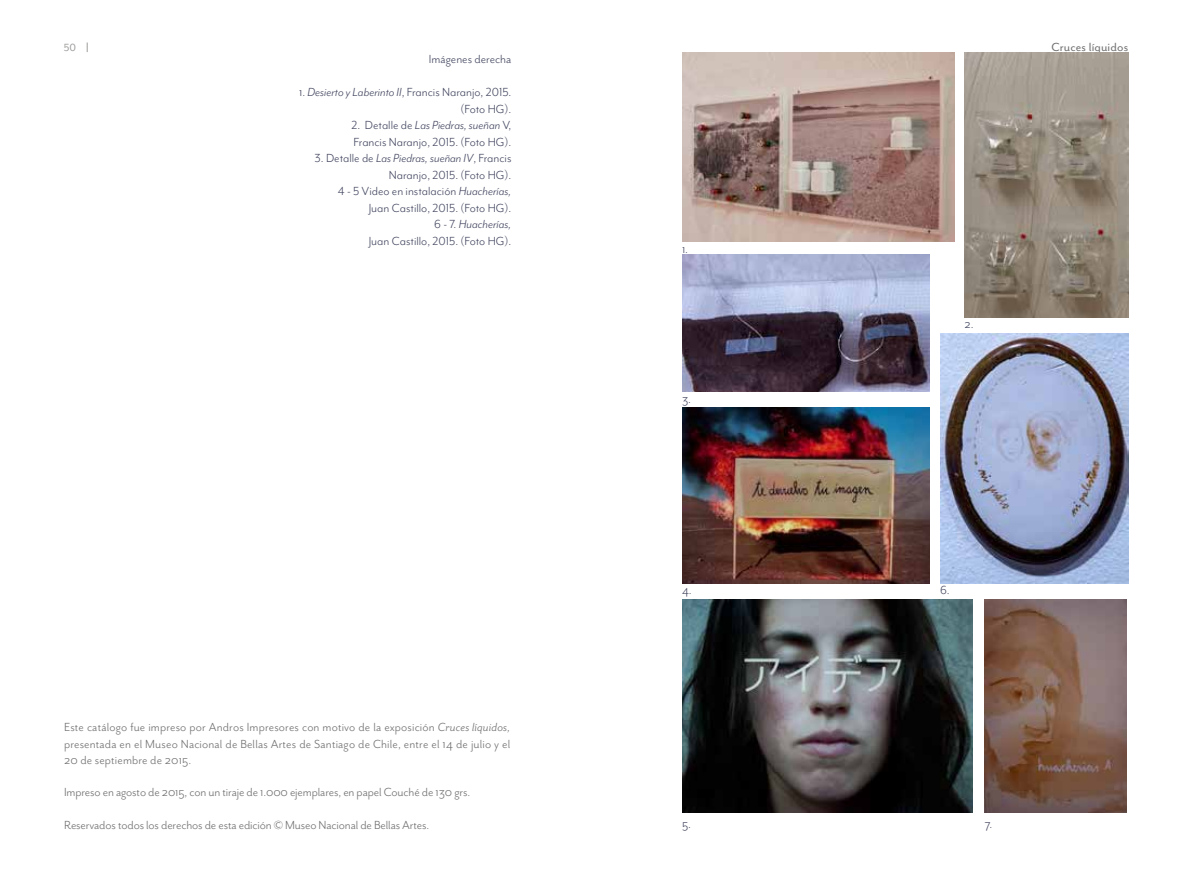
<style>
.page{position:relative;width:1191px;height:893px;background:#fff}
.page>*{position:absolute;margin:0;border:0;box-sizing:border-box;transform-origin:0 0}
.t1{font:13.5px/16.2px "Mr Eaves San OT";letter-spacing:-.01em;color:#706f6f;text-align:justify}
.t2{font:13.5px/16.5px "Mr Eaves Mod OT";color:#444861;text-align:right}
.t3{font:13.5px "Mr Eaves San OT";color:#444861}
.t4{font:13.5px "Mr Eaves San OT";letter-spacing:.01em;color:#706f6f}
.t5{font:12px "Mr Eaves Mod OT";color:#9d9d9c}
.s1{font-family:"Mr Eaves San OT"}
.s2{font-style:italic}
</style>
<div class="page">
<img style="left:984px;top:600px;width:142px;height:213px">
<img style="left:682px;top:255px;width:247px;height:137px">
<img style="left:682px;top:407px;width:247px;height:176px">
<img style="left:682px;top:52px;width:273px;height:189px">
<img style="left:682px;top:600px;width:290px;height:213px">
<img style="left:940px;top:333px;width:188px;height:250px">
<img style="left:964px;top:52px;width:164px;height:266px">
<p class="t5" style="left:64px;top:41px;width:14px">50</p>
<p class="t4" style="left:1051px;top:39px;width:78px">Cruces líquidos</p>
<p class="t3" style="left:429px;top:52px;width:84px">Imágenes derecha</p>
<p class="t2" style="left:299px;top:84px;width:214px"><span class="s1">1.</span> <span class="s2">Desierto y Laberinto II</span>, Francis Naranjo, 2015. (Foto HG).</p>
<p class="t2" style="left:351px;top:117px;width:161px;text-align:left">2. Detalle de <span class="s2">Las Piedras, sueñan</span> V,<br>Francis Naranjo, 2015. (Foto HG).</p>
<p class="t2" style="left:315px;top:150px;width:198px">3. Detalle de <span class="s2">Las Piedras, sueñan IV</span>, Francis<br>Naranjo, 2015. (Foto HG).<br>4 - 5 Video en instalación <span class="s2">Huacherías,<br></span>Juan Castillo, 2015. (Foto HG).<br>6 - 7. <span class="s2">Huacherías,<br></span>Juan Castillo, 2015. (Foto HG).</p>
<p class="t3" style="left:682px;top:241px;width:8px">1.</p>
<p class="t1" style="left:64px;top:719px;width:448px">Este catálogo fue impreso por Andros Impresores con motivo de la exposición <span class="s2">Cruces líquidos, </span>presentada en el Museo Nacional de Bellas Artes de Santiago de Chile, entre el 14 de julio y el 20 de septiembre de 2015.</p>
<p class="t1" style="left:64px;top:784px;width:408px">Impreso en agosto de 2015, con un tiraje de 1.000 ejemplares, en papel Couché de 130 grs.</p>
<p class="t1" style="left:64px;top:817px;width:367px">Reservados todos los derechos de esta edición © Museo Nacional de Bellas Artes.</p>
<p class="t3" style="left:682px;top:392px;width:11px">3.</p>
<p class="t3" style="left:964px;top:317px;width:11px">2.</p>
<p class="t3" style="left:682px;top:583px;width:11px">4.</p>
<p class="t3" style="left:940px;top:583px;width:11px">6.</p>
<p class="t3" style="left:682px;top:816px;width:11px">5.</p>
<p class="t3" style="left:984px;top:816px;width:9px">7.</p>
</div>
